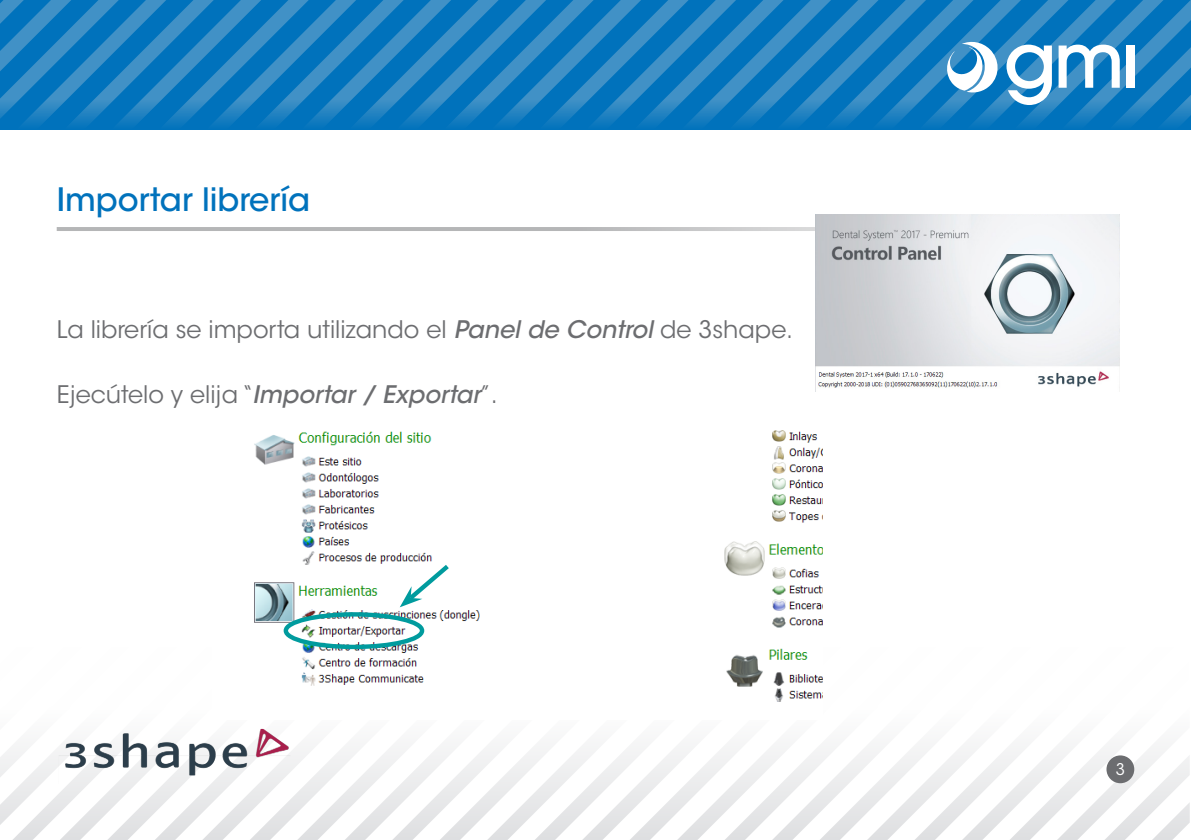
<style>
.page{position:relative;width:1191px;height:840px;background:#fff}
.page>*{position:absolute;margin:0;border:0;box-sizing:border-box;transform-origin:0 0}
.t1{font:500 32px "ITC Avant Garde Std";color:#0072bc}
.t2{font:24px "ITC Avant Garde Std";color:#6c6d70}
.t3{font:16px "ITC Avant Garde Std";color:#fff}
.s1{font-weight:500;font-style:italic}
</style>
<div class="page">
<svg style="left:1130px;top:746px;width:48px;height:93px"></svg>
<svg style="left:1083px;top:746px;width:47px;height:93px"></svg>
<svg style="left:1035px;top:746px;width:48px;height:93px"></svg>
<svg style="left:988px;top:746px;width:47px;height:93px"></svg>
<svg style="left:940px;top:746px;width:48px;height:93px"></svg>
<svg style="left:893px;top:746px;width:47px;height:93px"></svg>
<svg style="left:845px;top:746px;width:48px;height:93px"></svg>
<svg style="left:798px;top:746px;width:47px;height:93px"></svg>
<svg style="left:750px;top:746px;width:48px;height:93px"></svg>
<svg style="left:703px;top:746px;width:47px;height:93px"></svg>
<svg style="left:655px;top:746px;width:48px;height:93px"></svg>
<svg style="left:608px;top:746px;width:47px;height:93px"></svg>
<svg style="left:561px;top:746px;width:47px;height:93px"></svg>
<svg style="left:513px;top:746px;width:48px;height:93px"></svg>
<svg style="left:466px;top:746px;width:47px;height:93px"></svg>
<svg style="left:418px;top:746px;width:48px;height:93px"></svg>
<svg style="left:371px;top:746px;width:47px;height:93px"></svg>
<svg style="left:323px;top:746px;width:48px;height:93px"></svg>
<svg style="left:276px;top:746px;width:47px;height:93px"></svg>
<svg style="left:228px;top:782px;width:48px;height:57px"></svg>
<svg style="left:181px;top:782px;width:47px;height:57px"></svg>
<svg style="left:0;top:746px;width:181px;height:93px"></svg>
<svg style="left:0;top:0;width:1191px;height:129px;background:#1e81c1"></svg>
<div style="left:1106px;top:755px;width:28px;height:27px;background:#6c6d70;border-radius:50%"></div>
<img style="left:57px;top:728px;width:236px;height:54px">
<svg style="left:57px;top:227px;width:758px;height:4px;background:#bbbcbd"></svg>
<img style="left:815px;top:215px;width:305px;height:176px">
<img style="left:254px;top:430px;width:569px;height:272px">
<div style="left:284px;top:611px;width:140px;height:37px;border:4px solid #009b9e;border-radius:50%"></div>
<svg style="left:400px;top:560px;width:53px;height:47px"></svg>
<p class="t1" style="left:57px;top:179px;width:255px">Importar librería</p>
<p class="t2" style="left:57px;top:315px;width:738px">La librería se importa utilizando el <span class="s1">Panel de Control</span> de 3shape.</p>
<p class="t2" style="left:57px;top:379px;width:442px">Ejecútelo y elija “<span class="s1">Importar / Exportar</span>”.</p>
<p class="t3" style="left:1115px;top:758px;width:11px">3</p>
</div>
